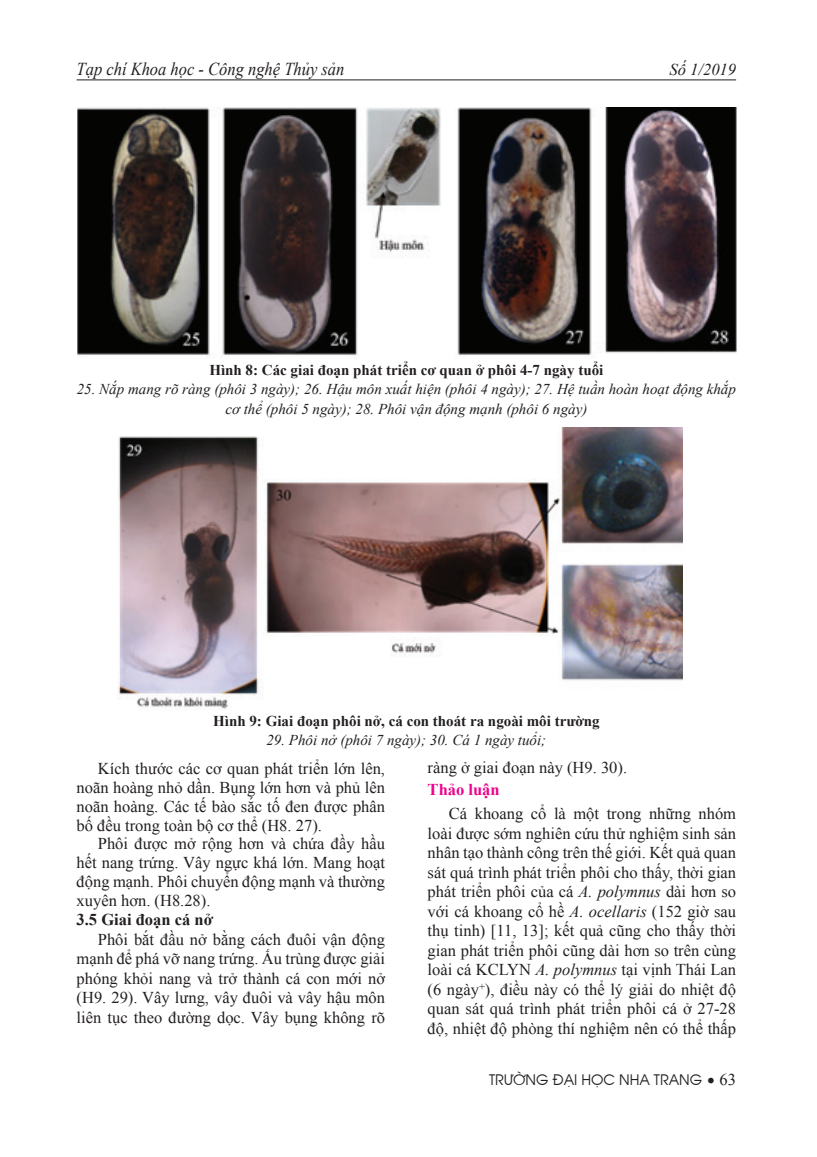
<style>
.page{position:relative;width:817px;height:1157px;background:#fff}
.page>*{position:absolute;margin:0;border:0;box-sizing:border-box;transform-origin:0 0}
.t1{font:italic 18.15px "Times New Roman";color:#231f20;scale:.91 1}
.t2{font:16.5px/19.5px "Times New Roman";color:#231f20;text-align:justify}
.t3{font:700 16.5px "Times New Roman";color:#231f20}
.t4{font:italic 16.5px "Times New Roman";color:#231f20}
.t5{font:700 16.5px "Times New Roman";color:#ed028c}
.t6{font:italic 15px/19.5px "Times New Roman";color:#231f20;text-align:center}
.t7{font:700 15px "Times New Roman";color:#231f20}
.t8{font:14.25px "Avant Garde";color:#231f20}
.s1{font-style:italic}
.s2{font-size:15px}
.s3{font-family:"Times New Roman";font-size:16.5px}
</style>
<div class="page">
<hr style="left:77px;top:79px;width:659px;height:1px;background:#231f20">
<img style="left:77px;top:107px;width:659px;height:249px">
<img style="left:118px;top:427px;width:564px;height:283px">
<p class="t1" style="left:77px;top:57px;width:296px">Tạp chí Khoa học - Công nghệ Thủy sản</p>
<p class="t4" style="left:669px;top:58px;width:68px">Số 1/2019</p>
<p class="t7" style="left:209px;top:359px;width:395px">Hình 8: Các giai đoạn phát triển cơ quan ở phôi 4-7 ngày tuổi</p>
<p class="t6" style="left:77px;top:379px;width:660px">25. Nắp mang rõ ràng (phôi 3 ngày); 26. Hậu môn xuất hiện (phôi 4 ngày); 27. Hệ tuần hoàn hoạt động khắp cơ thể (phôi 5 ngày); 28. Phôi vận động mạnh (phôi 6 ngày)</p>
<p class="t7" style="left:213px;top:710px;width:388px">Hình 9: Giai đoạn phôi nở, cá con thoát ra ngoài môi trường</p>
<p class="t6" style="left:266px;top:730px;width:281px">29. Phôi nở (phôi 7 ngày); 30. Cá 1 ngày tuổi;</p>
<p class="t2" style="left:77px;top:759px;width:310px;line-height:18.8px;text-indent:21px">Kích thước các cơ quan phát triển lớn lên, noãn hoàng nhỏ dần. Bụng lớn hơn và phủ lên noãn hoàng. Các tế bào sắc tố đen được phân bố đều trong toàn bộ cơ thể (H8. 27).</p>
<p class="t2" style="left:77px;top:834px;width:310px;line-height:18.8px;text-indent:21px">Phôi được mở rộng hơn và chứa đầy hầu hết nang trứng. Vây ngực khá lớn. Mang hoạt động mạnh. Phôi chuyển động mạnh và thường xuyên hơn. (H8.28).</p>
<p class="t3" style="left:77px;top:908px;width:138px">3.5 Giai đoạn cá nở</p>
<p class="t2" style="left:77px;top:929px;width:310px;text-indent:21px">Phôi bắt đầu nở bằng cách đuôi vận động mạnh để phá vỡ nang trứng. Ấu trùng được giải phóng khỏi nang và trở thành cá con mới nở (H9. 29). Vây lưng, vây đuôi và vây hậu môn liên tục theo đường dọc. Vây bụng không rõ</p>
<p class="t2" style="left:427px;top:757px;width:201px">ràng ở giai đoạn này (H9. 30).</p>
<p class="t5" style="left:427px;top:778px;width:73px">Thảo luận</p>
<p class="t2" style="left:427px;top:803px;width:310px;text-indent:21px">Cá khoang cổ là một trong những nhóm loài được sớm nghiên cứu thử nghiệm sinh sản nhân tạo thành công trên thế giới. Kết quả quan sát quá trình phát triển phôi cho thấy, thời gian phát triển phôi của cá <span class="s1">A. polymnus</span> dài hơn so với cá khoang cổ hề <span class="s1">A. ocellaris</span> (152 giờ sau thụ tinh) [11, 13]; kết quả cũng cho thấy thời gian phát triển phôi cũng dài hơn so trên cùng loài cá KCLYN <span class="s1">A. polymnus</span> tại vịnh Thái Lan (6 ngày<sup>+</sup>), điều này có thể lý giải do nhiệt độ quan sát quá trình phát triển phôi cá ở 27-28 độ, nhiệt độ phòng thí nghiệm nên có thể thấp</p>
<p class="t8" style="left:489px;top:1069px;width:248px">TRƯỜNG ĐẠI HỌC NHA TRANG <span class="s2">•</span> <span class="s3">63</span></p>
</div>
